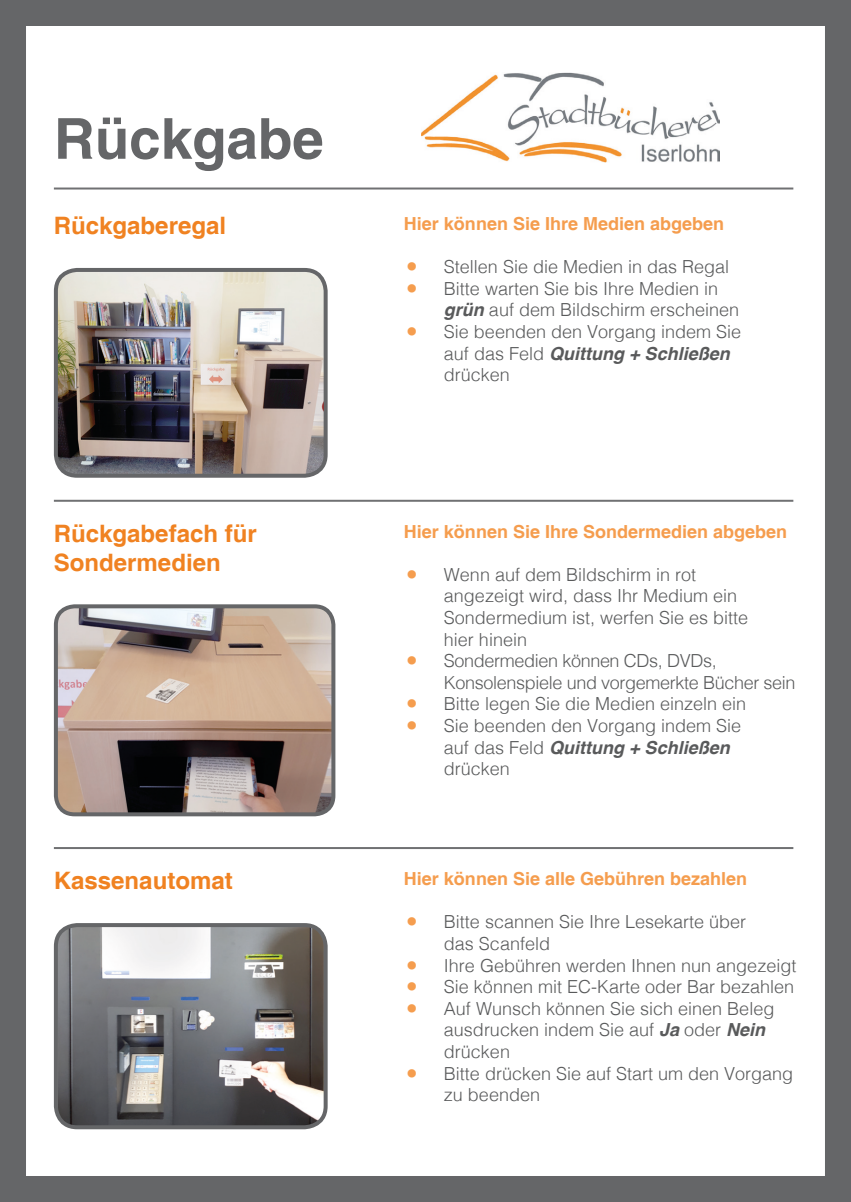
<style>
.page{position:relative;width:851px;height:1202px;background:#fff}
.page>*{position:absolute;margin:0;border:0;box-sizing:border-box;transform-origin:0 0}
.t1{font:700 56.6px "Helvetica";color:#656668}
.t2{font:700 24px/28.8px "Helvetica";color:#f08221}
.t3{font:300 18px/21.6px "Helvetica";color:#595a5b}
.t4{font:700 18px "Helvetica";color:#f59d4e}
.t5{font:300 18px/21.6px "Helvetica";letter-spacing:-.02em;color:#595a5b}
.s1{font-family:"Champagne&Limousines";font-weight:400;color:#f59d4e}
.s2{font-weight:700;font-style:italic}
</style>
<div class="page">
<div style="left:0;top:0;width:850px;height:1202px;border:26px solid #656668"></div>
<img style="left:421px;top:73px;width:298px;height:89px">
<img style="left:57px;top:270px;width:268px;height:203px">
<div style="left:54px;top:268px;width:273px;height:210px;border:4px solid #656668;border-radius:21px"></div>
<img style="left:57px;top:608px;width:276px;height:205px">
<div style="left:54px;top:604px;width:281px;height:212px;border:4px solid #656668;border-radius:19px"></div>
<img style="left:57px;top:925px;width:268px;height:202px">
<div style="left:54px;top:923px;width:273px;height:206px;border:4px solid #656668;border-radius:21px"></div>
<hr style="left:54px;top:188px;width:739px;height:2px;background:#707173">
<hr style="left:54px;top:847px;width:739px;height:2px;background:#707173">
<hr style="left:54px;top:500px;width:739px;height:2px;background:#707173">
<h1 class="t1" style="left:54px;top:104px;width:271px">Rückgabe</h1>
<h2 class="t2" style="left:54px;top:213px;width:174px">Rückgaberegal</h2>
<p class="t4" style="left:404px;top:213px;width:322px">Hier können Sie Ihre Medien abgeben</p>
<p class="t3" style="left:404px;top:255px;width:327px"><span class="s1">●</span> Stellen Sie die Medien in das Regal</p>
<p class="t3" style="left:444px;top:276px;width:297px;text-indent:-40px"><span class="s1">●</span> Bitte warten Sie bis Ihre Medien in <span class="s2">grün</span> auf dem Bildschirm erscheinen</p>
<p class="t3" style="left:444px;top:319px;width:299px;text-indent:-40px"><span class="s1">●</span> Sie beenden den Vorgang indem Sie auf das Feld <span class="s2">Quittung + Schließen </span>drücken</p>
<h2 class="t2" style="left:54px;top:520px;width:204px">Rückgabefach für<br>Sondermedien</h2>
<p class="t4" style="left:404px;top:520px;width:385px">Hier können Sie Ihre Sondermedien abgeben</p>
<p class="t3" style="left:444px;top:562px;width:306px;text-indent:-40px"><span class="s1">●</span> Wenn auf dem Bildschirm in rot angezeigt wird, dass Ihr Medium ein<br>Sondermedium ist, werfen Sie es bitte hier hinein</p>
<p class="t5" style="left:444px;top:649px;width:353px;text-indent:-40px"><span class="s1">●</span> Sondermedien können CDs, DVDs,<br>Konsolenspiele und vorgemerkte Bücher sein</p>
<p class="t3" style="left:404px;top:692px;width:344px"><span class="s1">●</span> Bitte legen Sie die Medien einzeln ein</p>
<p class="t3" style="left:444px;top:713px;width:299px;text-indent:-40px"><span class="s1">●</span> Sie beenden den Vorgang indem Sie auf das Feld <span class="s2">Quittung + Schließen </span>drücken</p>
<h2 class="t2" style="left:54px;top:868px;width:180px">Kassenautomat</h2>
<p class="t4" style="left:404px;top:868px;width:345px">Hier können Sie alle Gebühren bezahlen</p>
<p class="t3" style="left:444px;top:910px;width:304px;text-indent:-40px"><span class="s1">●</span> Bitte scannen Sie Ihre Lesekarte über das Scanfeld</p>
<p class="t3" style="left:404px;top:953px;width:394px"><span class="s1">●</span> Ihre Gebühren werden Ihnen nun angezeigt</p>
<p class="t3" style="left:404px;top:975px;width:392px"><span class="s1">●</span> Sie können mit EC-Karte oder Bar bezahlen</p>
<p class="t3" style="left:444px;top:996px;width:332px;text-indent:-40px"><span class="s1">●</span> Auf Wunsch können Sie sich einen Beleg ausdrucken indem Sie auf <span class="s2">Ja</span> oder <span class="s2">Nein </span>drücken</p>
<p class="t3" style="left:444px;top:1061px;width:351px;text-indent:-40px"><span class="s1">●</span> Bitte drücken Sie auf Start um den Vorgang zu beenden</p>
</div>
